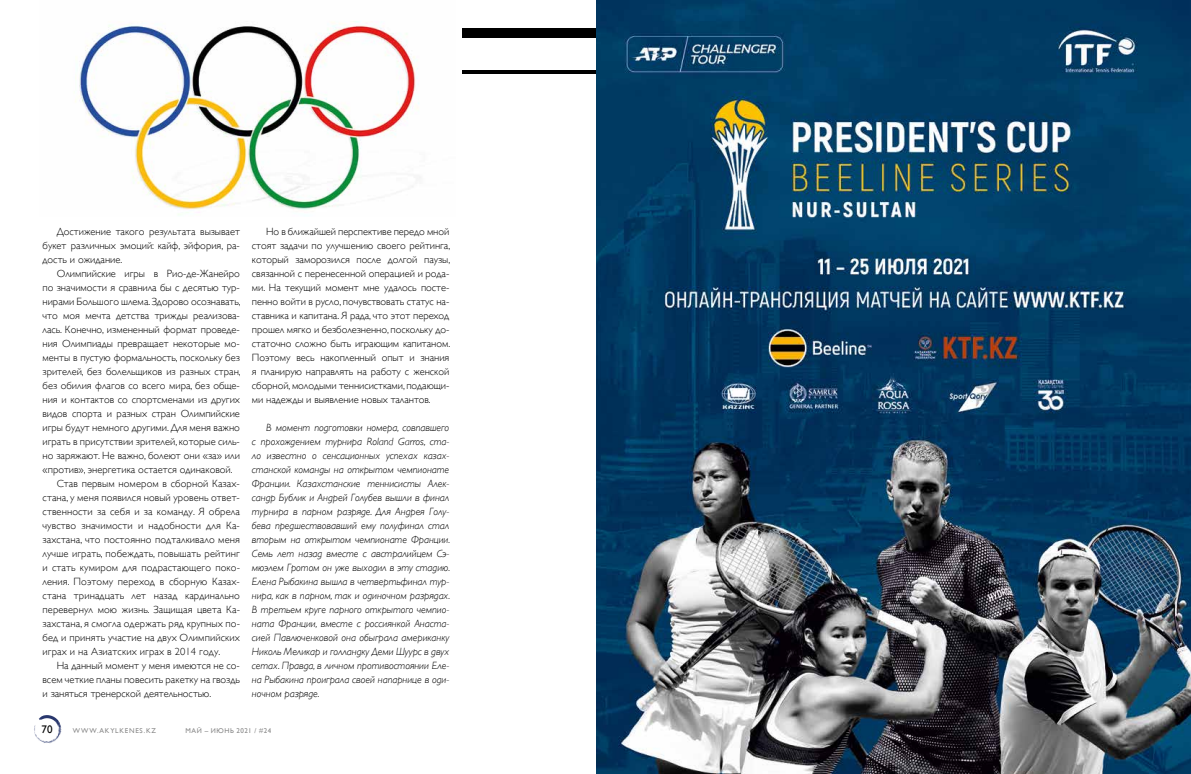
<style>
.page{position:relative;width:1191px;height:774px;background:#fff}
.page>*{position:absolute;margin:0;border:0;box-sizing:border-box;transform-origin:0 0}
.t1{font:11px "Gill Sans";color:#000}
.t2{font:300 10.5px/14px "Gill Sans";color:#000;text-align:justify}
.t3{font:italic 300 10.5px/14px "Gill Sans";letter-spacing:-.005em;color:#000;text-align:justify}
.t4{font:7px "Gill Sans";letter-spacing:.105em;color:#878787}
.t5{font:7px "Gill Sans";letter-spacing:.07em;color:#878787}
</style>
<div class="page">
<div style="left:461px;top:29px;width:134px;height:9px;background:#000"></div>
<hr style="left:461px;top:70px;width:134px;height:4px;background:#000">
<img style="left:75px;top:21px;width:346px;height:194px">
<svg style="left:34px;top:715px;width:28px;height:28px"></svg>
<img style="left:596px;top:0;width:595px;height:774px">
<p class="t2" style="left:43px;top:224px;width:199px;text-indent:14px">Достижение такого результата вызывает букет различных эмоций: кайф, эйфория, ра&shy;дость и ожидание.</p>
<p class="t2" style="left:57px;top:266px;width:185px">Олимпийские игры в Рио-де-Жанейро</p>
<p class="t2" style="left:43px;top:280px;width:199px">по значимости я сравнила бы с десятью тур-</p>
<p class="t2" style="left:43px;top:294px;width:200px">нирами Большого шлема. Здорово осознавать,</p>
<p class="t2" style="left:43px;top:308px;width:199px">что моя мечта детства трижды реализова-</p>
<p class="t2" style="left:43px;top:322px;width:199px">лась. Конечно, измененный формат проведе-</p>
<p class="t2" style="left:43px;top:336px;width:199px">ния Олимпиады превращает некоторые мо-</p>
<p class="t2" style="left:43px;top:350px;width:199px">менты в пустую формальность, поскольку без</p>
<p class="t2" style="left:43px;top:364px;width:200px">зрителей, без болельщиков из разных стран,</p>
<p class="t2" style="left:43px;top:378px;width:199px">без обилия флагов со всего мира, без обще-</p>
<p class="t2" style="left:43px;top:392px;width:199px">ния и контактов со спортсменами из других</p>
<p class="t2" style="left:43px;top:406px;width:199px">видов спорта и разных стран Олимпийские</p>
<p class="t2" style="left:43px;top:420px;width:199px">игры будут немного другими. Для меня важно</p>
<p class="t2" style="left:43px;top:434px;width:199px">играть в присутствии зрителей, которые силь-</p>
<p class="t2" style="left:43px;top:448px;width:199px">но заряжают. Не важно, болеют они «за» или</p>
<p class="t2" style="left:43px;top:462px;width:192px">«против», энергетика остается одинаковой.</p>
<p class="t2" style="left:57px;top:476px;width:185px">Став первым номером в сборной Казах-</p>
<p class="t2" style="left:43px;top:490px;width:199px">стана, у меня появился новый уровень ответ-</p>
<p class="t2" style="left:43px;top:504px;width:199px">ственности за себя и за команду. Я обрела</p>
<p class="t2" style="left:43px;top:518px;width:199px">чувство значимости и надобности для Ка-</p>
<p class="t2" style="left:43px;top:532px;width:199px">захстана, что постоянно подталкивало меня</p>
<p class="t2" style="left:43px;top:546px;width:199px">лучше играть, побеждать, повышать рейтинг</p>
<p class="t2" style="left:43px;top:560px;width:199px">и стать кумиром для подрастающего поко-</p>
<p class="t2" style="left:43px;top:574px;width:199px">ления. Поэтому переход в сборную Казах-</p>
<p class="t2" style="left:43px;top:588px;width:199px">стана тринадцать лет назад кардинально</p>
<p class="t2" style="left:43px;top:602px;width:199px">перевернул мою жизнь. Защищая цвета Ка-</p>
<p class="t2" style="left:43px;top:616px;width:199px">захстана, я смогла одержать ряд крупных по-</p>
<p class="t2" style="left:43px;top:630px;width:199px">бед и принять участие на двух Олимпийских</p>
<p class="t2" style="left:43px;top:644px;width:179px">играх и на Азиатских играх в 2014 году.</p>
<p class="t2" style="left:57px;top:658px;width:185px">На данный момент у меня имеются не со-</p>
<p class="t2" style="left:43px;top:672px;width:199px">всем четкие планы повесить ракетку на гвоздь</p>
<p class="t2" style="left:43px;top:686px;width:170px">и заняться тренерской деятельностью.</p>
<p class="t2" style="left:252px;top:224px;width:200px;text-indent:14px">Но в ближайшей перспективе передо мной стоят задачи по улучшению своего рейтинга, который заморозился после долгой паузы, связанной с перенесенной операцией и рода&shy;ми. На текущий момент мне удалось посте&shy;пенно войти в русло, почувствовать статус на&shy;ставника и капитана. Я рада, что этот переход прошел мягко и безболезненно, поскольку до&shy;статочно сложно быть играющим капитаном.<br>Поэтому весь накопленный опыт и знания я планирую направлять на работу с женской сборной, молодыми теннисистками, подающи&shy;ми надежды и выявление новых талантов.</p>
<p class="t3" style="left:252px;top:420px;width:200px;text-indent:14px">В момент подготовки номера, совпавшего с прохождением турнира Roland Garros, ста&shy;ло известно о сенсационных успехах казах&shy;станской команды на открытом чемпионате Франции. Казахстанские теннисисты Алек&shy;сандр Бублик и Андрей Голубев вышли в финал турнира в парном разряде. Для Андрея Голу&shy;бева предшествовавший ему полуфинал стал вторым на открытом чемпионате Франции.<br>Семь лет назад вместе с австралийцем Сэ&shy;мюэлем Гротом он уже выходил в эту стадию.<br>Елена Рыбакина вышла в четвертьфинал тур&shy;нира, как в парном, так и одиночном разрядах.<br>В третьем круге парного открытого чемпио&shy;ната Франции, вместе с россиянкой Анаста&shy;сией Павлюченковой она обыграла американку Николь Меликар и голландку Деми Шуурс в двух сетах. Правда, в личном противостоянии Еле&shy;на Рыбакина проиграла своей напарнице в оди&shy;ночном разряде.</p>
<p class="t1" style="left:42px;top:723px;width:13px">70</p>
<p class="t4" style="left:73px;top:727px;width:85px">WWW.AKYLKENES.KZ</p>
<p class="t5" style="left:186px;top:727px;width:87px">МАЙ – ИЮНЬ 2021 / #24</p>
</div>
